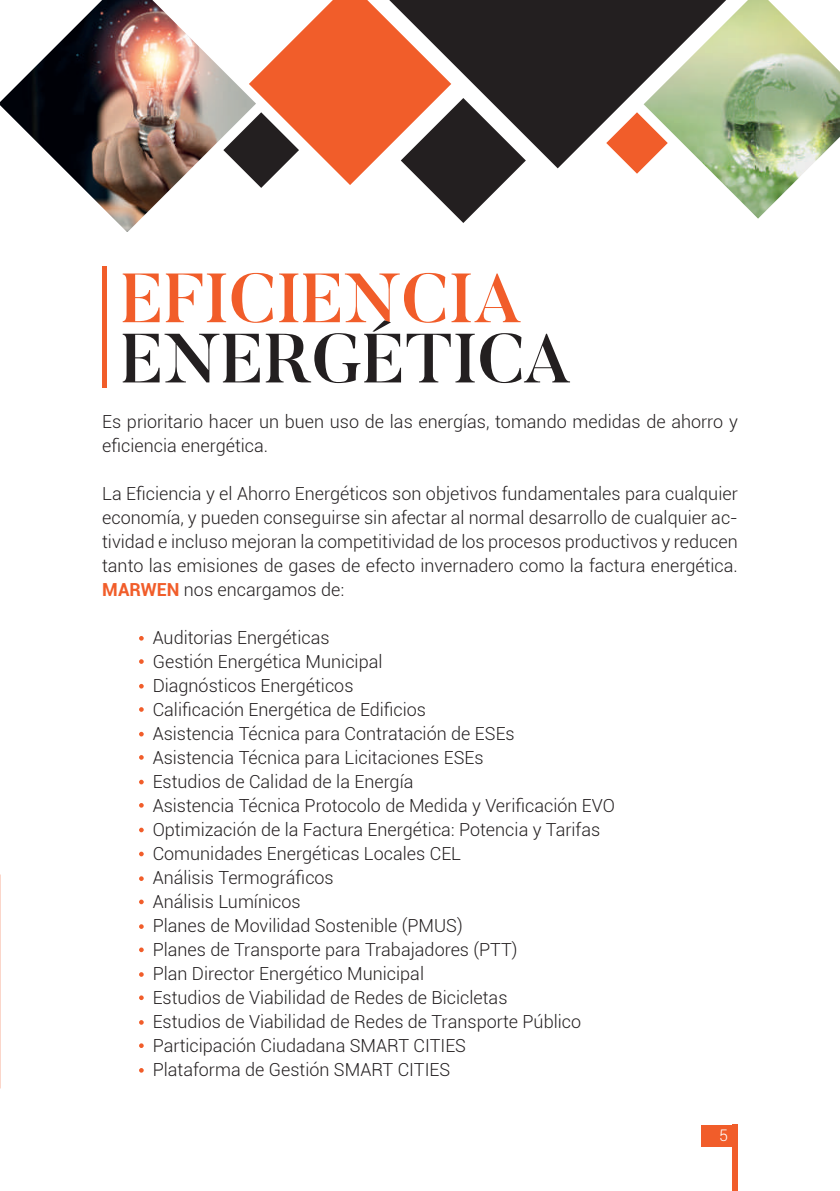
<style>
.page{position:relative;width:840px;height:1191px;background:#fff}
.page>*{position:absolute;margin:0;border:0;box-sizing:border-box;transform-origin:0 0}
.t1{font:500 69.2px "Butler";color:#f15d2a}
.t2{font:500 69.2px "Butler";color:#231f20}
.t3{font:300 18px/24px "Roboto";color:#231f20}
.t4{font:300 16px "Roboto";color:#fff}
.s1{font-weight:700;color:#f15d2a}
</style>
<div class="page">
<div style="left:732px;top:1125px;width:5px;height:66px;background:#f15d2a"></div>
<div style="left:700px;top:1125px;width:32px;height:21px;background:#f15d2a"></div>
<img style="left:0;top:0;width:1px;height:1191px">
<img style="left:707px;top:0;width:132px;height:219px">
<img style="left:0;top:0;width:223px;height:232px">
<svg style="left:525px;top:0;width:200px;height:168px;fill:#231f20"></svg>
<svg style="left:223px;top:0;width:302px;height:223px"></svg>
<svg style="left:606px;top:112px;width:61px;height:62px"></svg>
<hr style="left:102px;top:266px;width:4px;height:122px;background:#f15d2a">
<svg style="left:139px;top:636px;width:5px;height:4px"></svg>
<svg style="left:139px;top:684px;width:5px;height:4px"></svg>
<svg style="left:139px;top:732px;width:5px;height:4px"></svg>
<svg style="left:139px;top:779px;width:5px;height:5px"></svg>
<svg style="left:139px;top:827px;width:5px;height:5px"></svg>
<svg style="left:139px;top:876px;width:5px;height:5px"></svg>
<svg style="left:139px;top:924px;width:5px;height:5px"></svg>
<svg style="left:139px;top:972px;width:5px;height:4px"></svg>
<svg style="left:139px;top:1020px;width:5px;height:4px"></svg>
<svg style="left:139px;top:1068px;width:5px;height:4px"></svg>
<svg style="left:139px;top:659px;width:5px;height:5px"></svg>
<svg style="left:139px;top:707px;width:5px;height:5px"></svg>
<svg style="left:139px;top:755px;width:5px;height:4px"></svg>
<svg style="left:139px;top:803px;width:5px;height:4px"></svg>
<svg style="left:139px;top:851px;width:5px;height:5px"></svg>
<svg style="left:139px;top:899px;width:5px;height:5px"></svg>
<svg style="left:139px;top:947px;width:5px;height:5px"></svg>
<svg style="left:139px;top:995px;width:5px;height:5px"></svg>
<svg style="left:139px;top:1043px;width:5px;height:5px"></svg>
<h1 class="t1" style="left:121px;top:254px;width:402px">EFICIENCIA</h1>
<h1 class="t2" style="left:121px;top:314px;width:451px">ENERGÉTICA</h1>
<p class="t3" style="left:102px;top:409px;width:636px">Es prioritario hacer un buen uso de las energías, tomando medidas de ahorro y eficiencia energética.</p>
<p class="t3" style="left:102px;top:481px;width:637px;text-align:justify">La Eficiencia y el Ahorro Energéticos son objetivos fundamentales para cualquier economía, y pueden conseguirse sin afectar al normal desarrollo de cualquier ac&shy;tividad e incluso mejoran la competitividad de los procesos productivos y reducen tanto las emisiones de gases de efecto invernadero como la factura energética.<br><span class="s1">MARWEN</span> nos encargamos de:</p>
<p class="t3" style="left:153px;top:625px;width:463px">Auditorias Energéticas<br>Gestión Energética Municipal<br>Diagnósticos Energéticos<br>Calificación Energética de Edificios<br>Asistencia Técnica para Contratación de ESEs<br>Asistencia Técnica para Licitaciones ESEs<br>Estudios de Calidad de la Energía<br>Asistencia Técnica Protocolo de Medida y Verificación EVO Optimización de la Factura Energética: Potencia y Tarifas Comunidades Energéticas Locales CEL<br>Análisis Termográficos<br>Análisis Lumínicos<br>Planes de Movilidad Sostenible (PMUS)<br>Planes de Transporte para Trabajadores (PTT)<br>Plan Director Energético Municipal<br>Estudios de Viabilidad de Redes de Bicicletas<br>Estudios de Viabilidad de Redes de Transporte Público Participación Ciudadana SMART CITIES<br>Plataforma de Gestión SMART CITIES</p>
<p class="t4" style="left:719px;top:1123px;width:10px">5</p>
</div>
